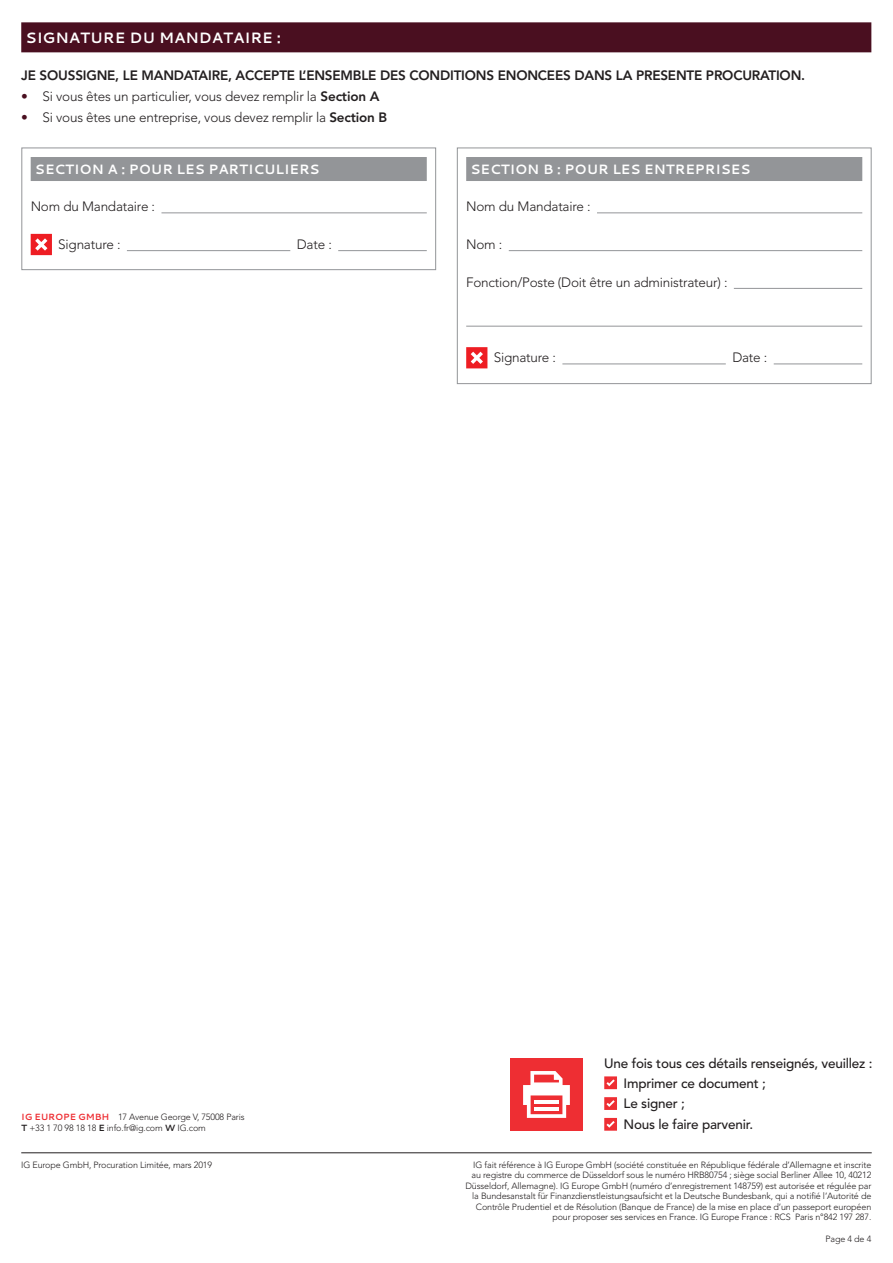
<style>
.page{position:relative;width:893px;height:1263px;background:#fff}
.page>*{position:absolute;margin:0;border:0;box-sizing:border-box;transform-origin:0 0}
.section_title__1_lin{font:700 15px "Cantarell";color:#fff}
.form_text{font:300 13.5px "Avenir LT Std";letter-spacing:-.015em;color:#231f20}
.body_text{font:300 13.5px "Avenir LT Std";letter-spacing:-.015em;color:#231f20}
.body_text-2{font:800 13.5px "Avenir LT Std";letter-spacing:-.015em;color:#231f20}
.t1{font:500 13.5px "Avenir LT Std";letter-spacing:-.015em;color:#231f20}
.sub_title__1_line{font:700 13.5px "Cantarell";color:#fff}
.smallprint_Copy{font:300 9px/10.5px "Avenir LT Std";letter-spacing:-.015em;color:#231f20;text-align:right}
.s1{color:#4a0f20}
.s2{font-weight:800}
.s3{font-family:"Cantarell";font-weight:700;color:#ee2e33}
.s4{font-family:"Cantarell";font-weight:700}
</style>
<div class="page">
<hr style="left:21px;top:1152px;width:851px;height:1px;background:#231f20">
<div style="left:31px;top:157px;width:396px;height:24px;background:#939598"></div>
<hr style="left:161px;top:213px;width:266px;height:1px;background:#939598">
<hr style="left:127px;top:250px;width:163px;height:1px;background:#939598">
<hr style="left:338px;top:250px;width:89px;height:1px;background:#939598">
<svg style="left:31px;top:234px;width:21px;height:21px"></svg>
<div style="left:21px;top:148px;width:415px;height:122px;border:1px solid #939598"></div>
<div style="left:466px;top:157px;width:396px;height:24px;background:#939598"></div>
<hr style="left:597px;top:213px;width:265px;height:1px;background:#939598">
<hr style="left:509px;top:250px;width:353px;height:1px;background:#939598">
<hr style="left:734px;top:288px;width:128px;height:1px;background:#939598">
<hr style="left:466px;top:326px;width:396px;height:1px;background:#939598">
<hr style="left:562px;top:364px;width:164px;height:1px;background:#939598">
<hr style="left:774px;top:364px;width:88px;height:1px;background:#939598">
<svg style="left:466px;top:347px;width:21px;height:21px"></svg>
<div style="left:457px;top:148px;width:414px;height:236px;border:1px solid #939598"></div>
<div style="left:21px;top:22px;width:850px;height:30px;background:#4a0f20"></div>
<svg style="left:604px;top:1076px;width:13px;height:13px"></svg>
<svg style="left:604px;top:1097px;width:13px;height:13px"></svg>
<svg style="left:604px;top:1118px;width:13px;height:13px"></svg>
<div style="left:511px;top:1058px;width:72px;height:72px;background:#ee2e33"></div>
<svg style="left:523px;top:1071px;width:47px;height:47px"></svg>
<p class="section_title__1_lin" style="left:26px;top:27px;width:257px">SIGNATURE DU MANDATAIRE :</p>
<p class="body_text-2" style="left:21px;top:68px;width:785px">JE SOUSSIGNE, LE MANDATAIRE, ACCEPTE L’ENSEMBLE DES CONDITIONS ENONCEES DANS LA PRESENTE PROCURATION.</p>
<p class="body_text" style="left:21px;top:88px;width:360px"><span class="s1">•</span> Si vous êtes un particulier, vous devez remplir la <span class="s2">Section A</span></p>
<p class="body_text" style="left:21px;top:109px;width:367px"><span class="s1">•</span> Si vous êtes une entreprise, vous devez remplir la <span class="s2">Section B</span></p>
<p class="sub_title__1_line" style="left:35px;top:159px;width:286px">SECTION A : POUR LES PARTICULIERS</p>
<p class="form_text" style="left:31px;top:199px;width:126px">Nom du Mandataire :</p>
<p class="form_text" style="left:58px;top:237px;width:64px">Signature :</p>
<p class="form_text" style="left:297px;top:237px;width:37px">Date :</p>
<p class="sub_title__1_line" style="left:470px;top:159px;width:281px">SECTION B : POUR LES ENTREPRISES</p>
<p class="form_text" style="left:466px;top:199px;width:126px">Nom du Mandataire :</p>
<p class="form_text" style="left:466px;top:237px;width:38px">Nom :</p>
<p class="form_text" style="left:466px;top:274px;width:263px">Fonction/Poste (Doit être un administrateur) :</p>
<p class="form_text" style="left:494px;top:350px;width:64px">Signature :</p>
<p class="form_text" style="left:732px;top:350px;width:37px">Date :</p>
<p class="smallprint_Copy" style="left:21px;top:1112px;width:225px;text-align:left"><span class="s3">IG EUROPE GMBH</span> 17 Avenue George V, 75008 Paris<br><span class="s4">T</span> +33 1 70 98 18 18 <span class="s4">E</span> info.fr@ig.com <span class="s4">W</span> IG.com</p>
<p class="t1" style="left:604px;top:1056px;width:270px">Une fois tous ces détails renseignés, veuillez :</p>
<p class="t1" style="left:624px;top:1075px;width:144px">Imprimer ce document ;</p>
<p class="t1" style="left:624px;top:1096px;width:63px">Le signer ;</p>
<p class="t1" style="left:624px;top:1117px;width:131px">Nous le faire parvenir.</p>
<p class="smallprint_Copy" style="left:21px;top:1159px;width:192px">IG Europe GmbH, Procuration Limitée, mars 2019</p>
<p class="smallprint_Copy" style="left:465px;top:1159px;width:407px">IG fait référence à IG Europe GmbH (société constituée en République fédérale d’Allemagne et inscrite au registre du commerce de Düsseldorf sous le numéro HRB80754 ; siège social Berliner Allee 10, 40212<br>Düsseldorf, Allemagne). IG Europe GmbH (numéro d’enregistrement 148759) est autorisée et régulée par la Bundesanstalt für Finanzdienstleistungsaufsicht et la Deutsche Bundesbank, qui a notifié l’Autorité de Contrôle Prudentiel et de Résolution (Banque de France) de la mise en place d’un passeport européen pour proposer ses services en France. IG Europe France : RCS Paris n°842 197 287.</p>
<p class="smallprint_Copy" style="left:825px;top:1233px;width:47px">Page 4 de 4</p>
</div>
